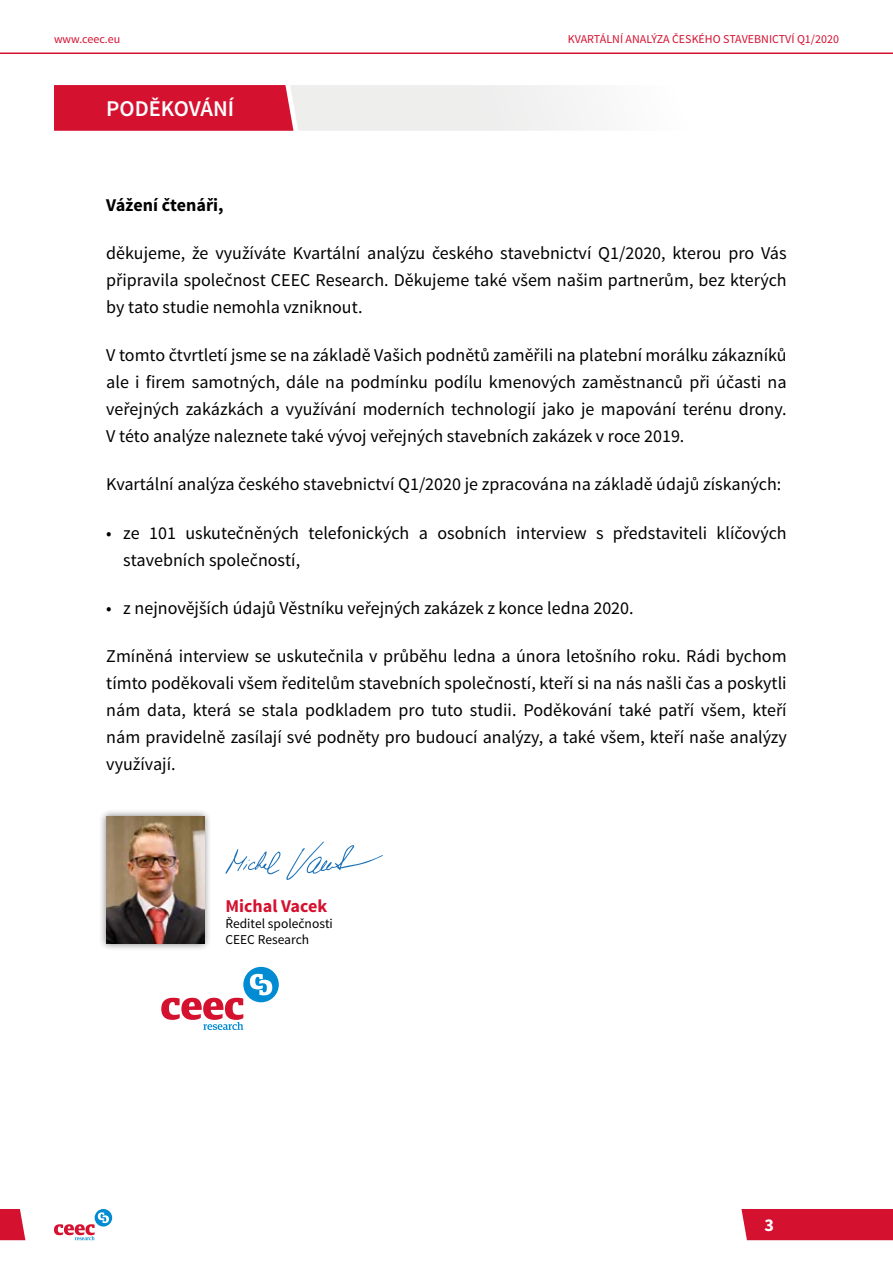
<style>
.page{position:relative;width:893px;height:1263px;background:#fff}
.page>*{position:absolute;margin:0;border:0;box-sizing:border-box;transform-origin:0 0}
.t1{font:600 22.5px "Source Sans Pro";color:#fff}
.t2{font:18px/27px "Source Sans Pro";color:#000;text-align:justify}
.t3{font:700 18px "Source Sans Pro";color:#000}
.t4{font:700 18px "Source Sans Pro";color:#d51130}
.t5{font:700 18px "Source Sans Pro";color:#fff}
.t6{font:13.5px/16.2px "Source Sans Pro";color:#000}
.t7{font:12px "Source Sans Pro";color:#d51130}
</style>
<div class="page">
<svg style="left:0;top:1209px;width:893px;height:31px"></svg>
<hr style="left:0;top:53px;width:893px;height:1px;background:#d51130">
<svg style="left:54px;top:85px;width:534px;height:46px"></svg>
<svg style="left:225px;top:841px;width:158px;height:39px"></svg>
<div style="left:99px;top:809px;width:112px;height:143px;background:#000;opacity:.5"></div>
<img style="left:106px;top:816px;width:98px;height:128px">
<div style="left:243px;top:967px;width:36px;height:35px;background:#008bd2;border-radius:50%"></div>
<svg style="left:161px;top:998px;width:82px;height:32px"></svg>
<svg style="left:250px;top:974px;width:22px;height:21px"></svg>
<p class="t7" style="left:54px;top:32px;width:68px">www.ceec.eu</p>
<p class="t7" style="left:568px;top:32px;width:273px">KVARTÁLNÍ ANALÝZA ČESKÉHO STAVEBNICTVÍ Q1/2020</p>
<p class="t1" style="left:106px;top:95px;width:129px">PODĚKOVÁNÍ</p>
<p class="t3" style="left:106px;top:193px;width:119px">Vážení čtenáři,</p>
<p class="t2" style="left:106px;top:240px;width:682px">děkujeme, že využíváte Kvartální analýzu českého stavebnictví Q1/2020, kterou pro Vás připravila společnost CEEC Research. Děkujeme také všem našim partnerům, bez kterých by tato studie nemohla vzniknout.</p>
<p class="t2" style="left:106px;top:342px;width:682px">V tomto čtvrtletí jsme se na základě Vašich podnětů zaměřili na platební morálku zákazníků ale i firem samotných, dále na podmínku podílu kmenových zaměstnanců při účasti na veřejných zakázkách a využívání moderních technologií jako je mapování terénu drony.<br>V této analýze naleznete také vývoj veřejných stavebních zakázek v roce 2019.</p>
<p class="t2" style="left:106px;top:471px;width:677px">Kvartální analýza českého stavebnictví Q1/2020 je zpracována na základě údajů získaných:</p>
<p class="t2" style="left:123px;top:519px;width:665px;text-indent:-17px">• ze 101 uskutečněných telefonických a osobních interview s představiteli klíčových stavebních společností,</p>
<p class="t2" style="left:106px;top:595px;width:529px">• z nejnovějších údajů Věstníku veřejných zakázek z konce ledna 2020.</p>
<p class="t2" style="left:106px;top:643px;width:682px">Zmíněná interview se uskutečnila v průběhu ledna a února letošního roku. Rádi bychom tímto poděkovali všem ředitelům stavebních společností, kteří si na nás našli čas a poskytli nám data, která se stala podkladem pro tuto studii. Poděkování také patří všem, kteří nám pravidelně zasílají své podněty pro budoucí analýzy, a také všem, kteří naše analýzy využívají.</p>
<p class="t4" style="left:225px;top:894px;width:103px">Michal Vacek</p>
<p class="t6" style="left:225px;top:915px;width:109px">Ředitel společnosti<br>CEEC Research</p>
<p class="t5" style="left:764px;top:1214px;width:11px">3</p>
</div>
